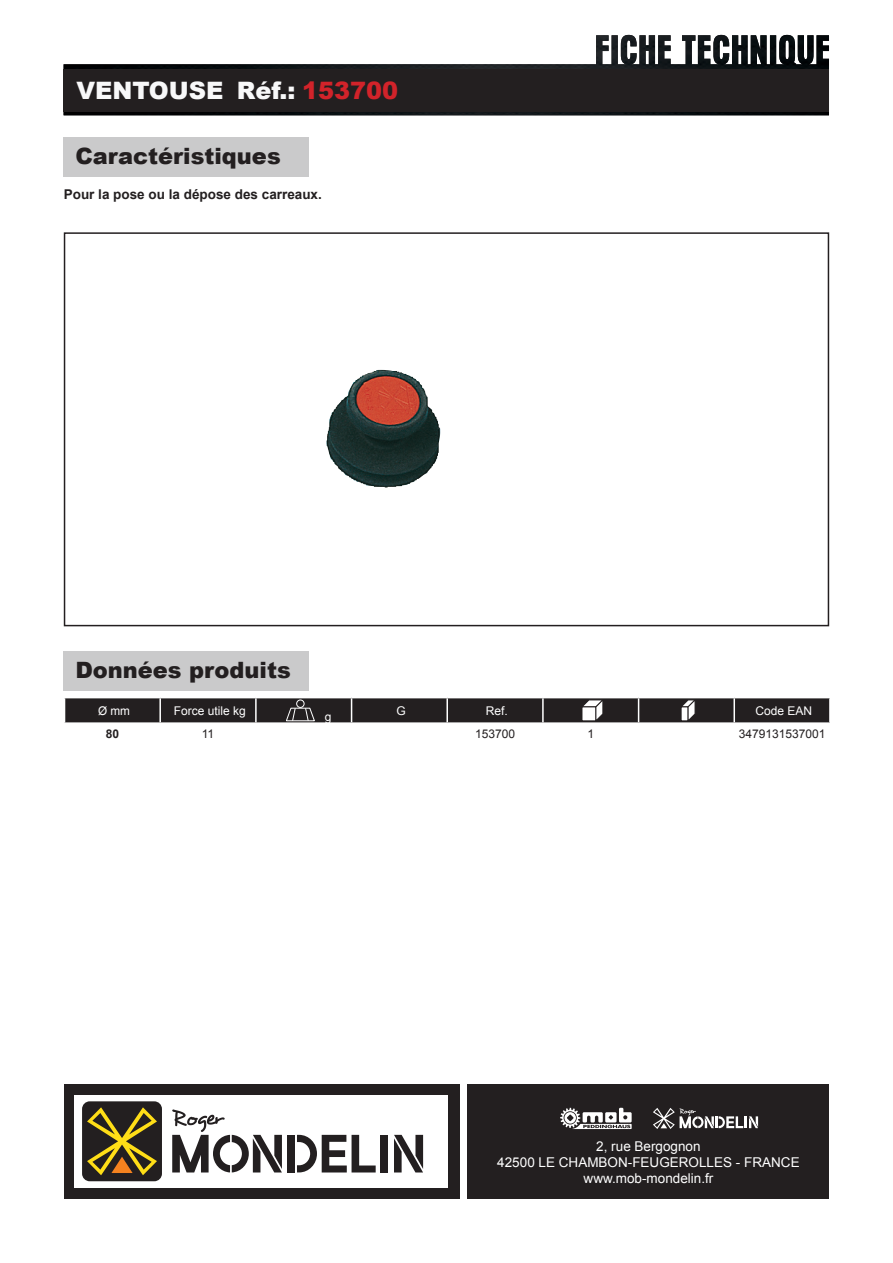
<style>
.page{position:relative;width:893px;height:1263px;background:#fff}
.page>*{position:absolute;margin:0;border:0;box-sizing:border-box;transform-origin:0 0}
.t1{font:900 24px "Arial";color:#f8f8f9}
.t2{font:900 22.5px "Arial";color:#231f20}
.t3{font:13.5px/16.4px "Arial";color:#fff;text-align:center}
.t4{font:700 13.5px "Arial";color:#231f20}
.t5{font:12px "Arial";color:#fff}
.t6{font:12px "Arial";color:#231f20}
.t7{font:700 12px "Arial";color:#231f20}
.s1{color:#d2232a}
</style>
<div class="page">
<img style="left:64px;top:35px;width:765px;height:80px">
<div style="left:64px;top:1084px;width:395px;height:115px;background:#231f20"></div>
<div style="left:468px;top:1084px;width:361px;height:115px;background:#231f20"></div>
<svg style="left:560px;top:1108px;width:72px;height:21px"></svg>
<svg style="left:653px;top:1108px;width:105px;height:21px"></svg>
<div style="left:64px;top:69px;width:765px;height:43px;background:#231f20"></div>
<div style="left:64px;top:137px;width:245px;height:40px;background:#cacacb"></div>
<div style="left:64px;top:232px;width:765px;height:394px;border:2px solid #231f20"></div>
<div style="left:64px;top:651px;width:245px;height:40px;background:#cacacb"></div>
<svg style="left:64px;top:698px;width:766px;height:25px;background:#363233"></svg>
<img style="left:326px;top:370px;width:115px;height:118px">
<div style="left:75px;top:1095px;width:373px;height:93px;background:#fff"></div>
<div style="left:82px;top:1101px;width:80px;height:80px;background:#231f20;border-radius:8px"></div>
<svg style="left:87px;top:1107px;width:70px;height:68px"></svg>
<div style="left:288px;top:1135px;width:7px;height:37px;background:#231f20"></div>
<div style="left:380px;top:1135px;width:8px;height:37px;background:#231f20"></div>
<svg style="left:172px;top:1109px;width:110px;height:63px"></svg>
<svg style="left:394px;top:1135px;width:29px;height:37px"></svg>
<svg style="left:297px;top:1135px;width:79px;height:37px"></svg>
<h1 class="t1" style="left:76px;top:73px;width:323px">VENTOUSE Réf.: <span class="s1">153700</span></h1>
<h2 class="t2" style="left:75px;top:140px;width:207px">Caractéristiques</h2>
<p class="t4" style="left:64px;top:185px;width:260px">Pour la pose ou la dépose des carreaux.</p>
<h2 class="t2" style="left:75px;top:654px;width:217px">Données produits</h2>
<p class="t5" style="left:98px;top:703px;width:34px">Ø mm</p>
<p class="t5" style="left:174px;top:703px;width:74px">Force utile kg</p>
<p class="t5" style="left:325px;top:709px;width:8px">g</p>
<p class="t5" style="left:396px;top:703px;width:11px">G</p>
<p class="t5" style="left:486px;top:703px;width:24px">Ref.</p>
<p class="t5" style="left:755px;top:703px;width:58px">Code EAN</p>
<p class="t7" style="left:106px;top:726px;width:15px">80</p>
<p class="t6" style="left:202px;top:726px;width:14px">11</p>
<p class="t6" style="left:475px;top:726px;width:42px">153700</p>
<p class="t6" style="left:587px;top:726px;width:8px">1</p>
<p class="t6" style="left:739px;top:726px;width:88px">3479131537001</p>
<p class="t3" style="left:497px;top:1138px;width:304px">2, rue Bergognon<br>42500 LE CHAMBON-FEUGEROLLES - FRANCE www.mob-mondelin.fr</p>
</div>
